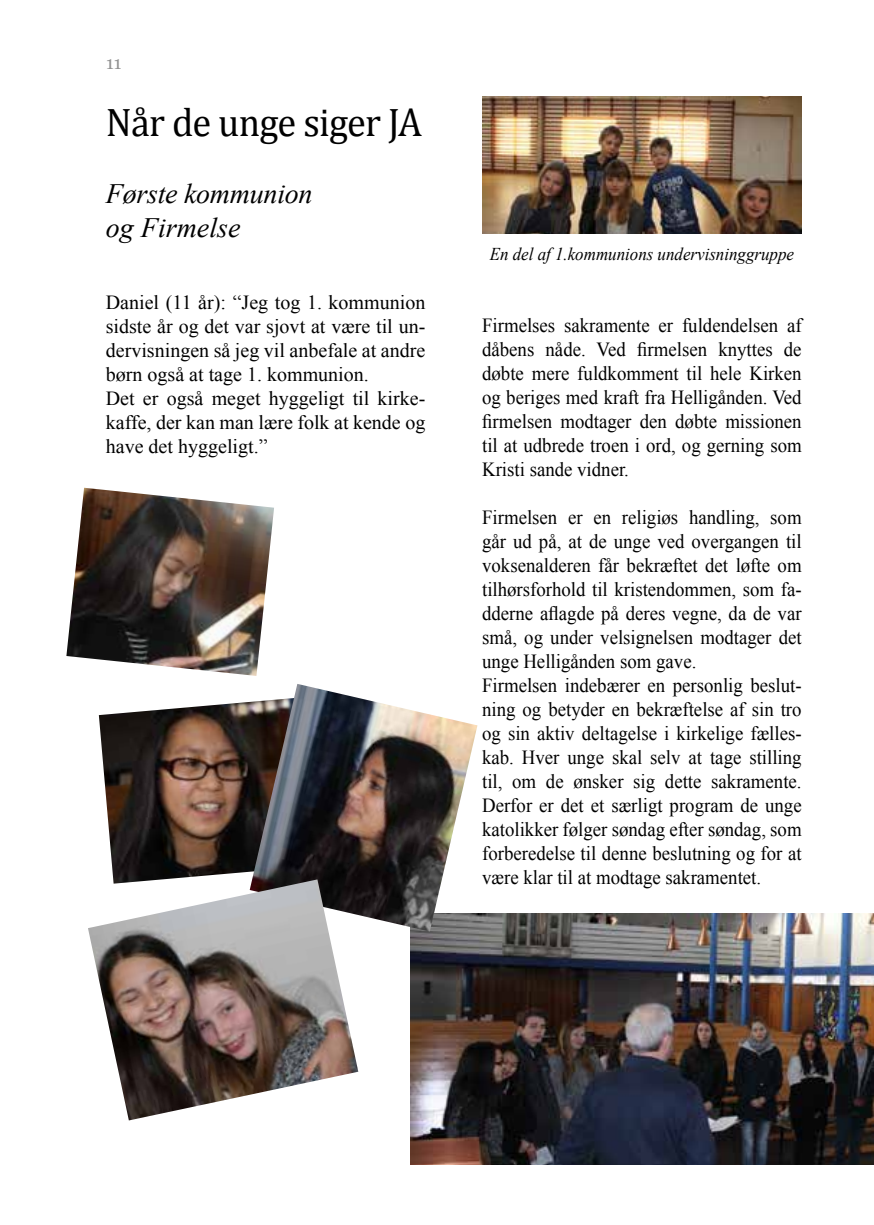
<style>
.page{position:relative;width:874px;height:1225px;background:#fff}
.page>*{position:absolute;margin:0;border:0;box-sizing:border-box;transform-origin:0 0}
.t1{font:40px "Cambria";letter-spacing:-.02em;color:#000;scale:.96 1}
.t2{font:italic 28px/33.6px "Times New Roman";letter-spacing:-.01em;color:#000}
.t3{font:20px/24px "Times New Roman";color:#000;text-align:justify;scale:.94 1}
.t4{font:20px/24px "Times New Roman";color:#000}
.t5{font:italic 18px "Times New Roman";color:#000;scale:.94 1}
.t6{font:18px "Georgia";color:#929292}
</style>
<div class="page">
<img style="left:410px;top:913px;width:463px;height:251px">
<img style="left:482px;top:96px;width:319px;height:138px">
<img style="left:66px;top:488px;width:208px;height:188px">
<img style="left:99px;top:702px;width:150px;height:177px">
<img style="left:249px;top:684px;width:228px;height:247px">
<img style="left:88px;top:879px;width:270px;height:241px">
<p class="t6" style="left:106px;top:52px;width:17px">11</p>
<h1 class="t1" style="left:106px;top:99px;width:331px">Når de unge siger JA</h1>
<h2 class="t2" style="left:106px;top:176px;width:208px">Første kommunion og Firmelse</h2>
<p class="t4" style="left:106px;top:290px;width:321px">Daniel (11 år): “Jeg tog 1. kommunion sidste år og det var sjovt at være til un&shy;dervisningen så jeg vil anbefale at andre børn også at tage 1. kommunion.<br>Det er også meget hyggeligt til kirke&shy;kaffe, der kan man lære folk at kende og have det hyggeligt.”</p>
<p class="t5" style="left:489px;top:242px;width:325px">En del af 1.kommunions undervisninggruppe</p>
<p class="t3" style="left:482px;top:313px;width:341px">Firmelses sakramente er fuldendelsen af dåbens nåde. Ved firmelsen knyttes de døbte mere fuldkomment til hele Kirken og beriges med kraft fra Helligånden. Ved firmelsen modtager den døbte missionen til at udbrede troen i ord, og gerning som Kristi sande vidner.</p>
<p class="t3" style="left:482px;top:505px;width:341px;text-align:left">Firmelsen er en religiøs handling, som går ud på, at de unge ved overgangen til voksenalderen får bekræftet det løfte om tilhørsforhold til kristendommen, som fa&shy;dderne aflagde på deres vegne, da de var små, og under velsignelsen modtager det unge Helligånden som gave.<br>Firmelsen indebærer en personlig beslut&shy;ning og betyder en bekræftelse af sin tro og sin aktiv deltagelse i kirkelige fælles&shy;kab. Hver unge skal selv at tage stilling til, om de ønsker sig dette sakramente.<br>Derfor er det et særligt program de unge katolikker følger søndag efter søndag, som forberedelse til denne beslutning og for at være klar til at modtage sakramentet.</p>
</div>
